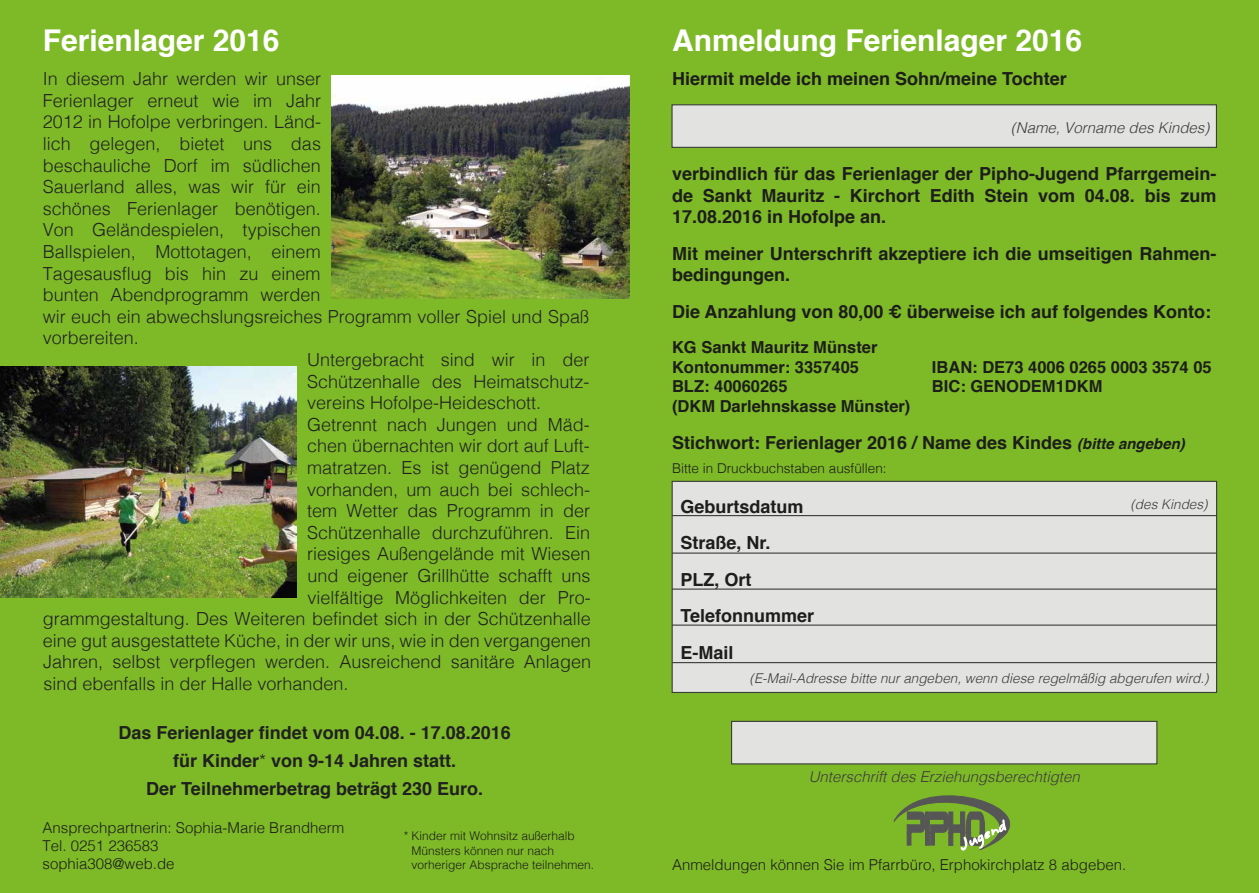
<style>
.page{position:relative;width:1259px;height:893px;background:#7eba28}
.page>*{position:absolute;margin:0;border:0;box-sizing:border-box;transform-origin:0 0}
.t1{font:700 30px "Helvetica";color:#fff}
.t2{font:300 18px "Helvetica";color:#212122}
.t3{font:700 18px/36.6px "Helvetica";color:#1d1d1b}
.t4{font:700 18px/27.6px "Helvetica";color:#202021;text-align:center}
.t5{font:700 16.5px/19.8px "Helvetica";color:#1d1d1b}
.t6{font:300 15px/18px "Helvetica";color:#1d1d1b}
.t7{font:italic 300 15px "Helvetica";color:#3c3c3b}
.t8{font:italic 300 13.5px "Helvetica";color:#3c3c3b}
.t9{font:300 13.5px "Helvetica";color:#1d1d1b}
.t10{font:300 12px/14.4px "Helvetica";color:#1d1d1b}
.s1{font-weight:300}
.s2{font-style:italic;font-size:15px}
</style>
<div class="page">
<svg style="left:893px;top:795px;width:118px;height:56px"></svg>
<div style="left:731px;top:721px;width:426px;height:43px;background:#e2e2e1;border:1px solid #3c3c3b"></div>
<div style="left:671px;top:481px;width:546px;height:212px;background:#e2e2e1;border:1px solid #3c3c3b"></div>
<hr style="left:672px;top:515px;width:544px;height:1px;background:#3c3c3b">
<hr style="left:672px;top:553px;width:544px;height:1px;background:#3c3c3b">
<hr style="left:672px;top:589px;width:544px;height:1px;background:#3c3c3b">
<hr style="left:672px;top:625px;width:544px;height:1px;background:#3c3c3b">
<hr style="left:672px;top:662px;width:544px;height:1px;background:#3c3c3b">
<div style="left:671px;top:104px;width:546px;height:44px;background:#e2e2e1;border:1px solid #3c3c3b"></div>
<img style="left:0;top:367px;width:297px;height:231px">
<img style="left:332px;top:75px;width:297px;height:223px">
<h1 class="t1" style="left:43px;top:17px;width:238px">Ferienlager 2016</h1>
<p class="t2" style="left:43px;top:64px;width:280px">In diesem Jahr werden wir unser</p>
<p class="t2" style="left:43px;top:85px;width:280px">Ferienlager erneut wie im Jahr</p>
<p class="t2" style="left:43px;top:107px;width:280px">2012 in Hofolpe verbringen. Länd-</p>
<p class="t2" style="left:43px;top:128px;width:280px">lich gelegen, bietet uns das</p>
<p class="t2" style="left:43px;top:150px;width:280px">beschauliche Dorf im südlichen</p>
<p class="t2" style="left:43px;top:172px;width:280px">Sauerland alles, was wir für ein</p>
<p class="t2" style="left:43px;top:193px;width:280px">schönes Ferienlager benötigen.</p>
<p class="t2" style="left:43px;top:215px;width:279px">Von Geländespielen, typischen</p>
<p class="t2" style="left:43px;top:236px;width:279px">Ballspielen, Mottotagen, einem</p>
<p class="t2" style="left:43px;top:258px;width:279px">Tagesausflug bis hin zu einem</p>
<p class="t2" style="left:43px;top:280px;width:279px">bunten Abendprogramm werden</p>
<p class="t2" style="left:43px;top:301px;width:548px">wir euch ein abwechslungsreiches Programm voller Spiel und Spaß</p>
<p class="t2" style="left:43px;top:323px;width:98px">vorbereiten.</p>
<p class="t2" style="left:307px;top:344px;width:284px">Untergebracht sind wir in der</p>
<p class="t2" style="left:307px;top:366px;width:284px">Schützenhalle des Heimatschutz-</p>
<p class="t2" style="left:307px;top:388px;width:236px">vereins Hofolpe-Heideschott.</p>
<p class="t2" style="left:307px;top:409px;width:284px">Getrennt nach Jungen und Mäd-</p>
<p class="t2" style="left:307px;top:431px;width:284px">chen übernachten wir dort auf Luft-</p>
<p class="t2" style="left:307px;top:452px;width:284px">matratzen. Es ist genügend Platz</p>
<p class="t2" style="left:307px;top:474px;width:284px">vorhanden, um auch bei schlech-</p>
<p class="t2" style="left:307px;top:496px;width:284px">tem Wetter das Programm in der</p>
<p class="t2" style="left:307px;top:517px;width:284px">Schützenhalle durchzuführen. Ein</p>
<p class="t2" style="left:307px;top:539px;width:285px">riesiges Außengelände mit Wiesen</p>
<p class="t2" style="left:307px;top:560px;width:285px">und eigener Grillhütte schafft uns</p>
<p class="t2" style="left:307px;top:582px;width:285px">vielfältige Möglichkeiten der Pro-</p>
<p class="t2" style="left:43px;top:604px;width:549px">grammgestaltung. Des Weiteren befindet sich in der Schützenhalle</p>
<p class="t2" style="left:43px;top:625px;width:549px">eine gut ausgestattete Küche, in der wir uns, wie in den vergangenen</p>
<p class="t2" style="left:43px;top:647px;width:549px">Jahren, selbst verpflegen werden. Ausreichend sanitäre Anlagen</p>
<p class="t2" style="left:43px;top:668px;width:307px">sind ebenfalls in der Halle vorhanden.</p>
<p class="t4" style="left:119px;top:719px;width:394px">Das Ferienlager findet vom 04.08. - 17.08.2016 für Kinder<span class="s1">*</span> von 9-14 Jahren statt.<br>Der Teilnehmerbetrag beträgt 230 Euro.</p>
<p class="t6" style="left:43px;top:817px;width:303px">Ansprechpartnerin: Sophia-Marie Brandherm<br>Tel. 0251 236583<br>sophia308@web.de</p>
<p class="t10" style="left:411px;top:828px;width:184px;text-indent:-8px">* Kinder mit Wohnsitz außerhalb<br>Münsters können nur nach vorheriger Absprache teilnehmen.</p>
<h1 class="t1" style="left:672px;top:17px;width:412px">Anmeldung Ferienlager 2016</h1>
<p class="t3" style="left:672px;top:61px;width:396px">Hiermit melde ich meinen Sohn/meine Tochter</p>
<p class="t7" style="left:1011px;top:115px;width:200px">(Name, Vorname des Kindes)</p>
<p class="t3" style="left:672px;top:163px;width:546px;line-height:21.6px;text-align:justify">verbindlich für das Ferienlager der Pipho-Jugend Pfarrgemein&shy;de Sankt Mauritz - Kirchort Edith Stein vom 04.08. bis zum 17.08.2016 in Hofolpe an.</p>
<p class="t3" style="left:672px;top:243px;width:546px;line-height:21.6px">Mit meiner Unterschrift akzeptiere ich die umseitigen Rahmen&shy;bedingungen.</p>
<p class="t3" style="left:672px;top:294px;width:540px">Die Anzahlung von 80,00 € überweise ich auf folgendes Konto:</p>
<p class="t5" style="left:672px;top:337px;width:207px">KG Sankt Mauritz Münster<br>Kontonummer: 3357405</p>
<p class="t5" style="left:932px;top:357px;width:281px">IBAN: DE73 4006 0265 0003 3574 05</p>
<p class="t5" style="left:672px;top:377px;width:117px">BLZ: 40060265</p>
<p class="t5" style="left:932px;top:377px;width:172px">BIC: GENODEM1DKM</p>
<p class="t5" style="left:672px;top:397px;width:240px">(DKM Darlehnskasse Münster)</p>
<p class="t3" style="left:672px;top:424px;width:514px">Stichwort: Ferienlager 2016 / Name des Kindes <span class="s2">(bitte angeben)</span></p>
<p class="t9" style="left:672px;top:457px;width:216px">Bitte in Druckbuchstaben ausfüllen:</p>
<p class="t3" style="left:680px;top:488px;width:125px">Geburtsdatum</p>
<p class="t8" style="left:1130px;top:493px;width:79px">(des Kindes)</p>
<p class="t3" style="left:680px;top:525px;width:135px">Straße, Nr.<br>PLZ, Ort<br>Telefonnummer<br>E-Mail</p>
<p class="t8" style="left:749px;top:666px;width:461px">(E-Mail-Adresse bitte nur angeben, wenn diese regelmäßig abgerufen wird.)</p>
<p class="t7" style="left:809px;top:764px;width:272px">Unterschrift des Erziehungsberechtigten</p>
<p class="t6" style="left:672px;top:854px;width:456px">Anmeldungen können Sie im Pfarrbüro, Erphokirchplatz 8 abgeben.</p>
</div>
